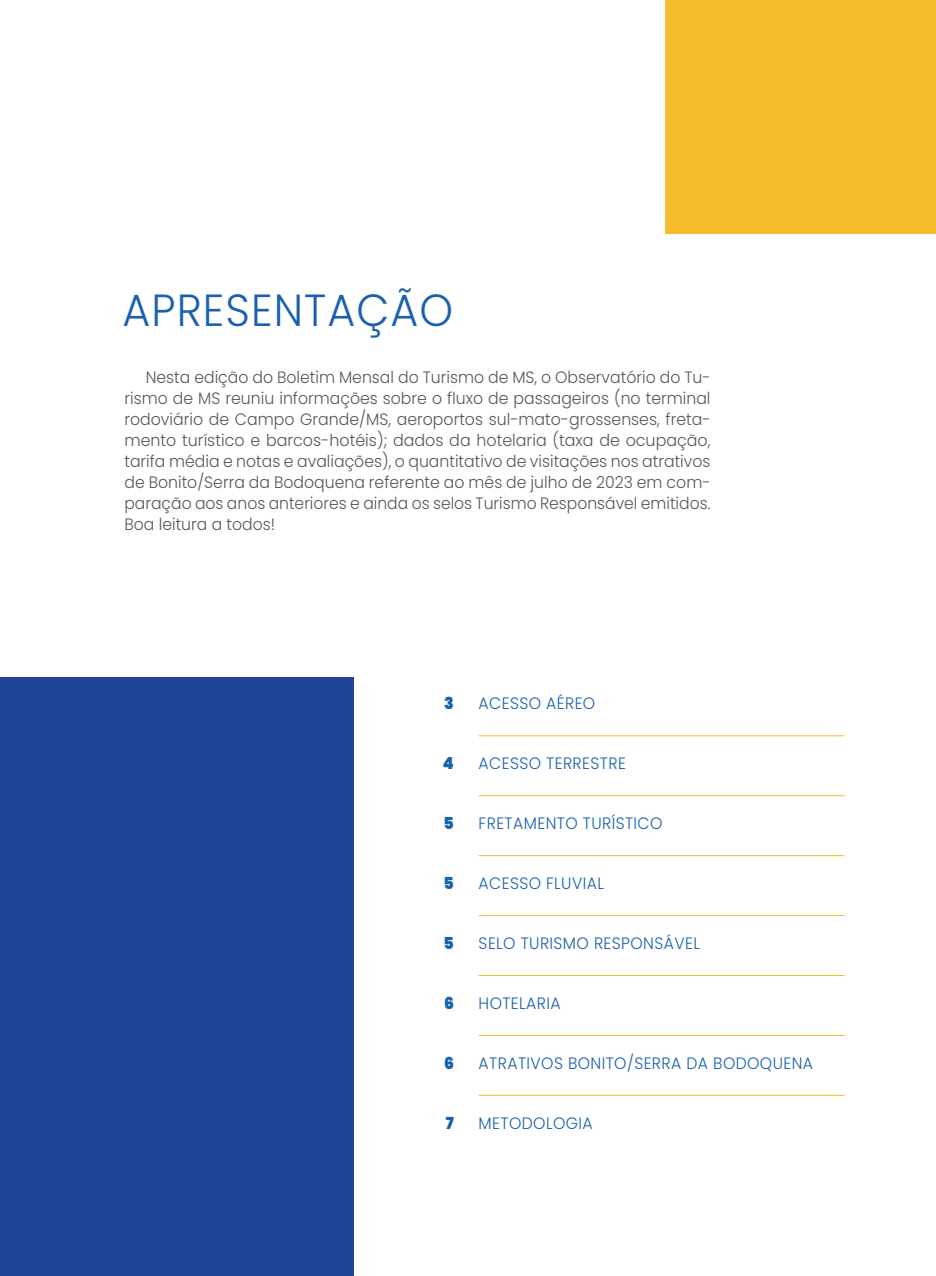
<style>
.page{position:relative;width:936px;height:1276px;background:#fff}
.page>*{position:absolute;margin:0;border:0;box-sizing:border-box;transform-origin:0 0}
.t1{font:300 45px "Poppins";letter-spacing:.025em;color:#1961ac;scale:.95 1}
.t2{font:300 16.5px/21px "Poppins";color:#575756;text-align:justify;scale:.95 1}
.t3{font:300 16.5px "Poppins";letter-spacing:.025em;color:#1961ac;scale:.95 1}
.t4{font:900 16.5px "Poppins";color:#1961ac;scale:.95 1}
</style>
<div class="page">
<div style="left:665px;top:0;width:270px;height:233px;background:#f5bc2b"></div>
<hr style="left:478px;top:735px;width:366px;height:1px;background:#f5bc2b">
<hr style="left:478px;top:795px;width:366px;height:1px;background:#f5bc2b">
<hr style="left:478px;top:855px;width:366px;height:1px;background:#f5bc2b">
<hr style="left:478px;top:915px;width:366px;height:1px;background:#f5bc2b">
<hr style="left:478px;top:975px;width:366px;height:1px;background:#f5bc2b">
<hr style="left:478px;top:1035px;width:366px;height:1px;background:#f5bc2b">
<hr style="left:478px;top:1095px;width:366px;height:1px;background:#f5bc2b">
<div style="left:0;top:677px;width:354px;height:599px;background:#1f4395"></div>
<h1 class="t1" style="left:123px;top:284px;width:349px">APRESENTAÇÃO</h1>
<p class="t2" style="left:124px;top:367px;width:618px;text-indent:21px">Nesta edição do Boletim Mensal do Turismo de MS, o Observatório do Tu&shy;rismo de MS reuniu informações sobre o fluxo de passageiros (no terminal rodoviário de Campo Grande/MS, aeroportos sul-mato-grossenses, freta&shy;mento turístico e barcos-hotéis); dados da hotelaria (taxa de ocupação, tarifa média e notas e avaliações), o quantitativo de visitações nos atrativos de Bonito/Serra da Bodoquena referente ao mês de julho de 2023 em com&shy;paração aos anos anteriores e ainda os selos Turismo Responsável emitidos.<br>Boa leitura a todos!</p>
<p class="t4" style="left:444px;top:693px;width:12px">3</p>
<p class="t3" style="left:478px;top:693px;width:124px">ACESSO AÉREO</p>
<p class="t4" style="left:443px;top:753px;width:13px">4</p>
<p class="t3" style="left:478px;top:753px;width:156px">ACESSO TERRESTRE</p>
<p class="t4" style="left:443px;top:813px;width:12px">5</p>
<p class="t3" style="left:478px;top:813px;width:195px">FRETAMENTO TURÍSTICO</p>
<p class="t4" style="left:443px;top:873px;width:12px">5</p>
<p class="t3" style="left:478px;top:873px;width:133px">ACESSO FLUVIAL</p>
<p class="t4" style="left:443px;top:933px;width:12px">5</p>
<p class="t3" style="left:478px;top:933px;width:234px">SELO TURISMO RESPONSÁVEL</p>
<p class="t4" style="left:444px;top:993px;width:12px">6</p>
<p class="t3" style="left:478px;top:993px;width:88px">HOTELARIA</p>
<p class="t4" style="left:444px;top:1053px;width:12px">6</p>
<p class="t3" style="left:478px;top:1053px;width:353px">ATRATIVOS BONITO/SERRA DA BODOQUENA</p>
<p class="t4" style="left:446px;top:1113px;width:10px">7</p>
<p class="t3" style="left:478px;top:1113px;width:121px">METODOLOGIA</p>
</div>
